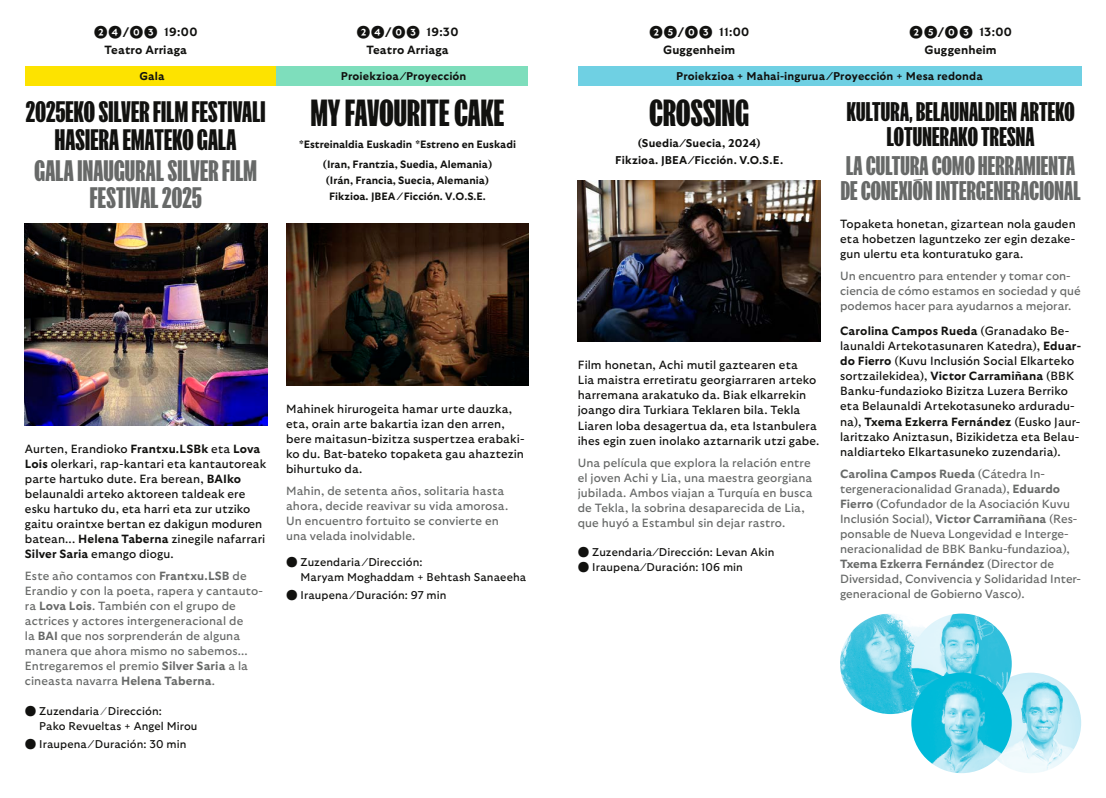
<style>
.page{position:relative;width:1106px;height:798px;background:#fff}
.page>*{position:absolute;margin:0;border:0;box-sizing:border-box;transform-origin:0 0}
.t1{font:700 35px "FK Screamer";letter-spacing:.005em;color:#11110f}
.t2{font:700 27.5px/27.5px "FK Screamer";letter-spacing:.005em;color:#11110f;text-align:center}
.t3{font:700 27.5px/27.5px "FK Screamer";letter-spacing:.005em;color:#676968;text-align:center}
.t4{font:700 25px/25px "FK Screamer";letter-spacing:.01em;color:#676968}
.t5{font:700 25px/25px "FK Screamer";letter-spacing:.005em;color:#11110f;text-align:center}
.t6{font:700 13.75px "GT Ultra";letter-spacing:.02em;color:#11110f}
.t7{font:11.88px/15px "GT Ultra";letter-spacing:.01em;color:#11110f}
.t8{font:11.88px/15px "GT Ultra";letter-spacing:.005em;color:#676968}
.t9{font:700 11.88px "GT Ultra";letter-spacing:.01em;color:#11110f}
.t10{font:11.25px/15px "GT Ultra";letter-spacing:.01em;color:#11110f}
.t11{font:700 11.25px/16.2px "GT Ultra";letter-spacing:.01em;color:#11110f;text-align:center}
.t12{font:700 10.62px/19.8px "GT Ultra";color:#11110f;text-align:center}
.s1{font-size:11.88px}
.s2{font-weight:700}
.s3{color:#676968}
</style>
<div class="page">
<img style="left:25px;top:223px;width:243px;height:202px">
<img style="left:286px;top:223px;width:243px;height:162px">
<img style="left:578px;top:180px;width:242px;height:162px">
<img style="left:980px;top:672px;width:101px;height:100px;border-radius:50px">
<img style="left:840px;top:613px;width:100px;height:100px;border-radius:50px">
<img style="left:911px;top:613px;width:100px;height:100px;border-radius:50px">
<img style="left:911px;top:672px;width:100px;height:100px;border-radius:50px">
<div style="left:25px;top:66px;width:251px;height:19px;background:#fde300"></div>
<div style="left:276px;top:66px;width:252px;height:19px;background:#7edebc"></div>
<div style="left:578px;top:66px;width:503px;height:20px;background:#6fd0e3"></div>
<p class="t6" style="left:94px;top:24px;width:105px">❷❹∕⓿❸ <span class="s1">19:00</span></p>
<p class="t9" style="left:105px;top:43px;width:84px">Teatro Arriaga</p>
<p class="t6" style="left:356px;top:24px;width:103px">❷❹∕⓿❸ <span class="s1">19:30</span></p>
<p class="t9" style="left:366px;top:43px;width:84px">Teatro Arriaga</p>
<p class="t6" style="left:649px;top:24px;width:102px">❷❺∕⓿❸ <span class="s1">11:00</span></p>
<p class="t9" style="left:663px;top:43px;width:74px">Guggenheim</p>
<p class="t6" style="left:909px;top:24px;width:104px">❷❺∕⓿❸ <span class="s1">13:00</span></p>
<p class="t9" style="left:924px;top:43px;width:74px">Guggenheim</p>
<p class="t11" style="left:140px;top:68px;width:26px">Gala</p>
<p class="t11" style="left:341px;top:68px;width:127px">Proiekzioa ⁄Proyección</p>
<p class="t11" style="left:676px;top:68px;width:308px">Proiekzioa + Mahai-ingurua ⁄Proyección + Mesa redonda</p>
<h2 class="t2" style="left:26px;top:97px;width:241px">2025EKO SILVER FILM FESTIVALI<br>HASIERA EMATEKO GALA</h2>
<h2 class="t3" style="left:35px;top:156px;width:224px">GALA INAUGURAL SILVER FILM<br>FESTIVAL 2025</h2>
<h1 class="t1" style="left:311px;top:92px;width:195px">MY FAVOURITE CAKE</h1>
<p class="t12" style="left:299px;top:134px;width:218px">*Estreinaldia Euskadin *Estreno en Euskadi (Iran, Frantzia, Suedia, Alemania)</p>
<p class="t12" style="left:326px;top:172px;width:165px;line-height:16.2px">(Irán, Francia, Suecia, Alemania)<br>Fikzioa. JBEA ⁄Ficción. V.O.S.E.</p>
<p class="t7" style="left:25px;top:441px;width:243px">Aurten, Erandioko <span class="s2">Frantxu.LSBk</span> eta <span class="s2">Lova Lois</span> olerkari, rap-kantari eta kantautoreak parte hartuko dute. Era berean, <span class="s2">BAIko </span>belaunaldi arteko aktoreen taldeak ere esku hartuko du, eta harri eta zur utziko gaitu oraintxe bertan ez dakigun moduren batean... <span class="s2">Helena Taberna</span> zinegile nafarrari <span class="s2">Silver Saria</span> emango diogu.</p>
<p class="t8" style="left:25px;top:568px;width:240px">Este año contamos con <span class="s2">Frantxu.LSB</span> de Erandio y con la poeta, rapera y cantauto&shy;ra <span class="s2">Lova Lois</span>. También con el grupo de actrices y actores intergeneracional de<br>la <span class="s2">BAI</span> que nos sorprenderán de alguna manera que ahora mismo no sabemos...<br>Entregaremos el premio <span class="s2">Silver Saria</span> a la cineasta navarra <span class="s2">Helena Taberna</span>.</p>
<p class="t10" style="left:39px;top:703px;width:160px;text-indent:-14px">● Zuzendaria <span class="s3">⁄</span> Dirección:<br>Pako Revueltas + Angel Mirou</p>
<p class="t10" style="left:25px;top:736px;width:163px">● Iraupena ⁄ Duración: 30 min</p>
<p class="t7" style="left:286px;top:401px;width:240px">Mahinek hirurogeita hamar urte dauzka, eta, orain arte bakartia izan den arren, bere maitasun-bizitza suspertzea erabaki&shy;ko du. Bat-bateko topaketa gau ahaztezin bihurtuko da.</p>
<p class="t8" style="left:286px;top:483px;width:224px">Mahin, de setenta años, solitaria hasta ahora, decide reavivar su vida amorosa.<br>Un encuentro fortuito se convierte en una velada inolvidable.</p>
<p class="t10" style="left:300px;top:554px;width:227px;text-indent:-14px">● Zuzendaria ⁄ Dirección:<br>Maryam Moghaddam + Behtash Sanaeeha</p>
<p class="t10" style="left:286px;top:587px;width:162px">● Iraupena ⁄ Duración: 97 min</p>
<h1 class="t1" style="left:649px;top:92px;width:101px">CROSSING</h1>
<p class="t11" style="left:615px;top:135px;width:169px">(Suedia ⁄Suecia, 2024)<br>Fikzioa. JBEA ⁄Ficción. V.O.S.E.</p>
<p class="t7" style="left:578px;top:358px;width:243px">Film honetan, Achi mutil gaztearen eta<br>Lia maistra erretiratu georgiarraren arteko harremana arakatuko da. Biak elkarrekin joango dira Turkiara Teklaren bila. Tekla Liaren loba desagertua da, eta Istanbulera ihes egin zuen inolako aztarnarik utzi gabe.</p>
<p class="t8" style="left:578px;top:455px;width:236px">Una película que explora la relación entre el joven Achi y Lia, una maestra georgiana jubilada. Ambos viajan a Turquía en busca de Tekla, la sobrina desaparecida de Lia, que huyó a Estambul sin dejar rastro.</p>
<p class="t10" style="left:578px;top:544px;width:198px">● Zuzendaria ⁄ Dirección: Levan Akin</p>
<p class="t10" style="left:578px;top:559px;width:167px">● Iraupena ⁄ Duración: 106 min</p>
<h3 class="t5" style="left:846px;top:99px;width:229px">KULTURA, BELAUNALDIEN ARTEKO<br>LOTUNERAKO TRESNA</h3>
<h3 class="t4" style="left:840px;top:152px;width:241px">LA CULTURA COMO HERRAMIENTA<br>DE CONEXIÓN INTERGENERACIONAL</h3>
<p class="t7" style="left:840px;top:216px;width:237px;text-align:justify">Topaketa honetan, gizartean nola gauden eta hobetzen laguntzeko zer egin dezake&shy;gun ulertu eta konturatuko gara.</p>
<p class="t8" style="left:840px;top:268px;width:242px">Un encuentro para entender y tomar con&shy;ciencia de cómo estamos en sociedad y qué podemos hacer para ayudarnos a mejorar.</p>
<p class="t7" style="left:840px;top:324px;width:242px"><span class="s2">Carolina Campos Rueda</span> (Granadako Be&shy;launaldi Artekotasunaren Katedra), <span class="s2">Eduar&shy;do Fierro</span> (Kuvu Inclusión Social Elkarteko sortzailekidea), <span class="s2">Victor Carramiñana</span> (BBK Banku-fundazioko Bizitza Luzera Berriko eta Belaunaldi Artekotasuneko arduradu&shy;na), <span class="s2">Txema Ezkerra Fernández</span> (Eusko Jaur&shy;laritzako Aniztasun, Bizikidetza eta Belau&shy;naldiarteko Elkartasuneko zuzendaria).</p>
<p class="t8" style="left:840px;top:466px;width:242px"><span class="s2">Carolina Campos Rueda</span> (Cátedra In&shy;tergeneracionalidad Granada), <span class="s2">Eduardo Fierro</span> (Cofundador de la Asociación Kuvu Inclusión Social), <span class="s2">Victor Carramiñana</span> (Res&shy;ponsable de Nueva Longevidad e Interge&shy;neracionalidad de BBK Banku-fundazioa), <span class="s2">Txema Ezkerra Fernández</span> (Director de Diversidad, Convivencia y Solidaridad Inter&shy;generacional de Gobierno Vasco).</p>
</div>
